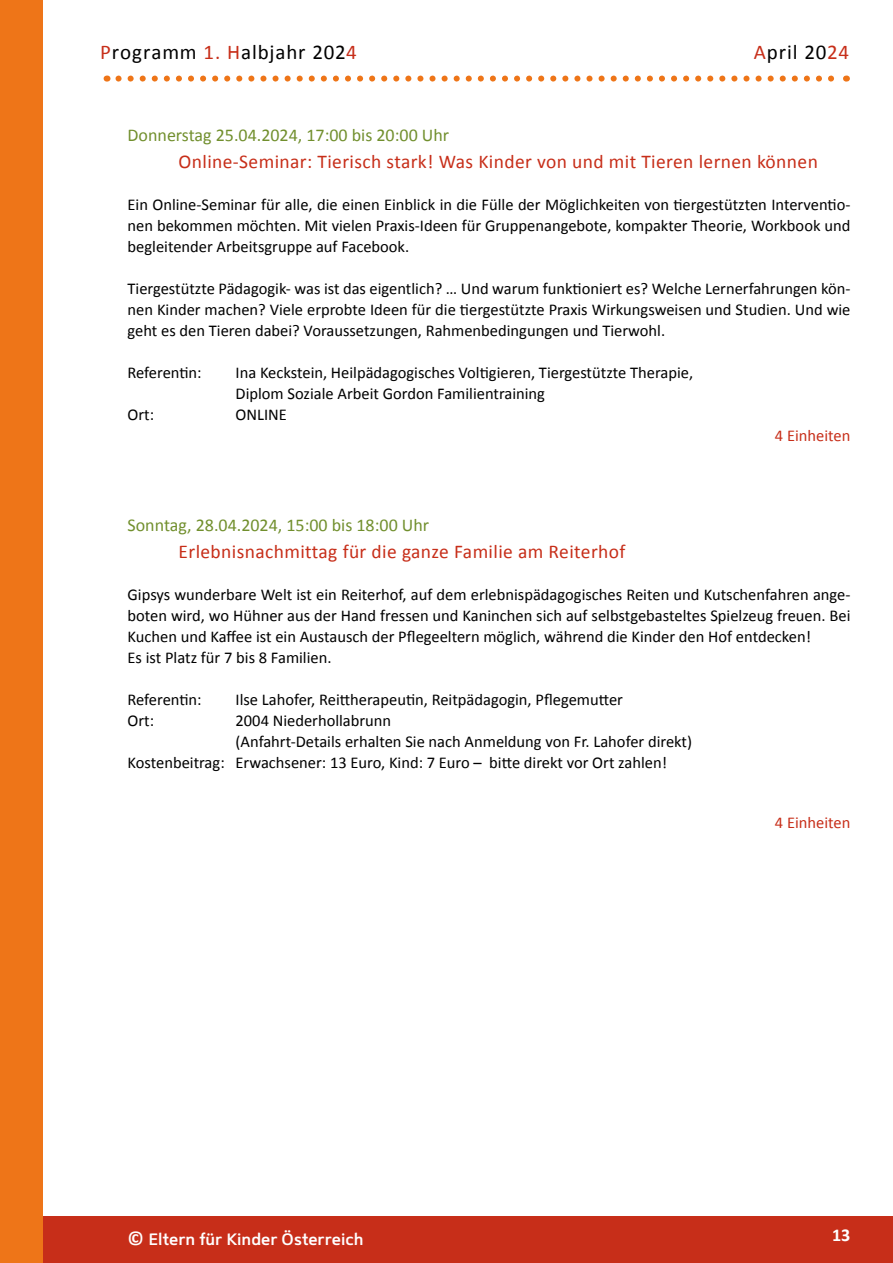
<style>
.page{position:relative;width:893px;height:1263px;background:#fff}
.page>*{position:absolute;margin:0;border:0;box-sizing:border-box;transform-origin:0 0}
.t1{font:21px "Calibri";letter-spacing:.04em;color:#000}
.Seminarüberschrift{font:19.5px "Calibri";letter-spacing:.02em;color:#c72e19}
.t2{font:700 18.15px "Calibri";color:#fff}
.Datum{font:18px "Calibri";color:#718f2d}
.Fliesstext{font:16.5px/21px "Calibri";color:#000;text-align:justify}
.t3{font:600 16.5px "Mentone";color:#fff}
.Einheiten{font:16.5px "Calibri";color:#c72e19}
.s1{color:#c72e19}
.s2{font-family:"Calibri";font-weight:700;font-size:19.8px}
</style>
<div class="page">
<div style="left:0;top:1216px;width:893px;height:47px;background:#c72e19"></div>
<div style="left:0;top:0;width:43px;height:1263px;background:#ee7518"></div>
<svg style="left:118px;top:76px;width:716px;height:6px"></svg>
<p class="t1" style="left:100px;top:39px;width:258px"><span class="s1">P</span>rogramm <span class="s1">1. H</span>albjahr 202<span class="s1">4</span></p>
<p class="t1" style="left:754px;top:39px;width:97px"><span class="s1">A</span>pril 20<span class="s1">24</span></p>
<p class="Datum" style="left:128px;top:124px;width:323px">Donnerstag 25.04.2024, 17:00 bis 20:00 Uhr</p>
<p class="Seminarüberschrift" style="left:179px;top:149px;width:641px">Online-Seminar: Tierisch stark! Was Kinder von und mit Tieren lernen können</p>
<p class="Fliesstext" style="left:128px;top:193px;width:724px">Ein Online-Seminar für alle, die einen Einblick in die Fülle der Möglichkeiten von tiergestützten Interventio&shy;nen bekommen möchten. Mit vielen Praxis-Ideen für Gruppenangebote, kompakter Theorie, Workbook und begleitender Arbeitsgruppe auf Facebook.</p>
<p class="Fliesstext" style="left:128px;top:277px;width:724px">Tiergestützte Pädagogik- was ist das eigentlich? … Und warum funktioniert es? Welche Lernerfahrungen kön&shy;nen Kinder machen? Viele erprobte Ideen für die tiergestützte Praxis Wirkungsweisen und Studien. Und wie geht es den Tieren dabei? Voraussetzungen, Rahmenbedingungen und Tierwohl.</p>
<p class="Fliesstext" style="left:128px;top:361px;width:76px">Referentin:</p>
<p class="Fliesstext" style="left:236px;top:361px;width:459px">Ina Keckstein, Heilpädagogisches Voltigieren, Tiergestützte Therapie,</p>
<p class="Fliesstext" style="left:236px;top:382px;width:311px">Diplom Soziale Arbeit Gordon Familientraining</p>
<p class="Fliesstext" style="left:128px;top:403px;width:28px">Ort:</p>
<p class="Fliesstext" style="left:236px;top:403px;width:53px">ONLINE</p>
<p class="Einheiten" style="left:775px;top:425px;width:77px">4 Einheiten</p>
<p class="Datum" style="left:128px;top:514px;width:303px">Sonntag, 28.04.2024, 15:00 bis 18:00 Uhr</p>
<p class="Seminarüberschrift" style="left:179px;top:539px;width:448px">Erlebnisnachmittag für die ganze Familie am Reiterhof</p>
<p class="Fliesstext" style="left:128px;top:583px;width:724px">Gipsys wunderbare Welt ist ein Reiterhof, auf dem erlebnispädagogisches Reiten und Kutschenfahren ange&shy;boten wird, wo Hühner aus der Hand fressen und Kaninchen sich auf selbstgebasteltes Spielzeug freuen. Bei Kuchen und Kaffee ist ein Austausch der Pflegeeltern möglich, während die Kinder den Hof entdecken!</p>
<p class="Fliesstext" style="left:128px;top:646px;width:205px">Es ist Platz für 7 bis 8 Familien.</p>
<p class="Fliesstext" style="left:128px;top:688px;width:76px">Referentin:</p>
<p class="Fliesstext" style="left:236px;top:688px;width:389px">Ilse Lahofer, Reittherapeutin, Reitpädagogin, Pflegemutter</p>
<p class="Fliesstext" style="left:128px;top:709px;width:28px">Ort:</p>
<p class="Fliesstext" style="left:236px;top:709px;width:157px">2004 Niederhollabrunn</p>
<p class="Fliesstext" style="left:236px;top:730px;width:458px">(Anfahrt-Details erhalten Sie nach Anmeldung von Fr. Lahofer direkt)</p>
<p class="Fliesstext" style="left:128px;top:751px;width:541px">Kostenbeitrag: Erwachsener: 13 Euro, Kind: 7 Euro – bitte direkt vor Ort zahlen!</p>
<p class="t3" style="left:128px;top:1229px;width:237px"><span class="s2">©</span> Eltern für Kinder Österreich</p>
<p class="Einheiten" style="left:775px;top:812px;width:77px">4 Einheiten</p>
<p class="t2" style="left:832px;top:1223px;width:20px">13</p>
</div>
